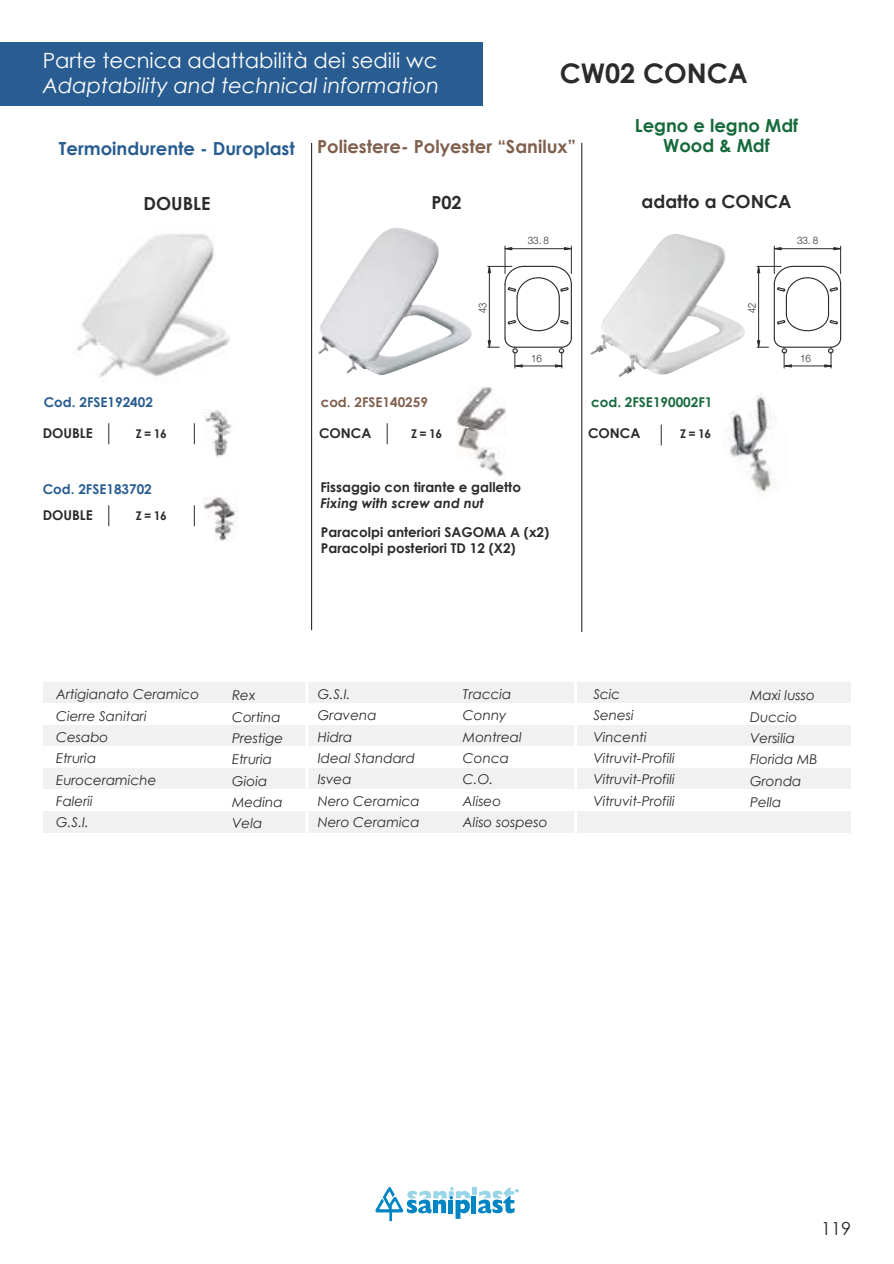
<style>
.page{position:relative;width:894px;height:1264px;background:#fff}
.page>*{position:absolute;margin:0;border:0;box-sizing:border-box;transform-origin:0 0}
.t1{font:700 27px "Century Gothic";color:#2b2b2a}
.t2{font:21px "Century Gothic";color:#fff}
.t3{font:italic 21px "Century Gothic";color:#fff}
.t4{font:700 18px "Century Gothic";color:#80604d}
.t5{font:700 18px/20.1px "Century Gothic";color:#176a3c;text-align:center}
.t6{font:700 18px "Century Gothic";color:#2b2b2a}
.t7{font:18px "Century Gothic";color:#2b2b2a}
.t8{font:italic 13.5px/21.3px "Century Gothic";color:#2b2b2a}
.t9{font:700 13.5px/16.2px "Century Gothic";color:#2b2b2a}
.t10{font:700 13.5px "Century Gothic";color:#295d92}
.t11{font:italic 700 13.5px "Century Gothic";color:#2b2b2a}
.t12{font:700 13.5px "Century Gothic";color:#176a3c}
.t13{font:700 13.5px "Century Gothic";color:#80604d}
.t14{font:700 12px "Century Gothic";letter-spacing:-.04em;color:#2b2b2a}
.t15{font:300 10.95px "Helvetica Neue LT Std";color:#2b2b2a;scale:.85 1}
.t16{font:300 10.35px "Helvetica Neue LT Std";letter-spacing:-.01em;color:#2b2b2a;scale:.95 1}
.s1{color:#295d92}
</style>
<div class="page">
<div style="left:0;top:43px;width:483px;height:63px;background:#295d92"></div>
<img style="left:756px;top:393px;width:16px;height:38px">
<img style="left:726px;top:408px;width:32px;height:49px">
<img style="left:758px;top:431px;width:8px;height:17px">
<img style="left:733px;top:448px;width:46px;height:49px">
<img style="left:590px;top:235px;width:79px;height:135px">
<img style="left:318px;top:227px;width:153px;height:148px">
<img style="left:77px;top:234px;width:153px;height:143px">
<svg style="left:487px;top:246px;width:85px;height:122px"></svg>
<svg style="left:756px;top:246px;width:86px;height:122px"></svg>
<svg style="left:108px;top:423px;width:1px;height:21px"></svg>
<svg style="left:194px;top:423px;width:1px;height:21px"></svg>
<svg style="left:386px;top:423px;width:1px;height:21px"></svg>
<svg style="left:108px;top:505px;width:1px;height:21px"></svg>
<svg style="left:194px;top:505px;width:1px;height:21px"></svg>
<img style="left:203px;top:496px;width:34px;height:45px">
<img style="left:203px;top:409px;width:29px;height:48px">
<img style="left:456px;top:387px;width:50px;height:90px">
<hr style="left:311px;top:143px;width:1px;height:487px;background:#2b2b2a">
<hr style="left:581px;top:143px;width:1px;height:489px;background:#2b2b2a">
<svg style="left:660px;top:425px;width:1px;height:20px"></svg>
<div style="left:43px;top:682px;width:807px;height:150px;background:#f1f1f1"></div>
<div style="left:43px;top:703px;width:808px;height:21px;background:#fff"></div>
<div style="left:43px;top:746px;width:808px;height:21px;background:#fff"></div>
<div style="left:43px;top:789px;width:808px;height:21px;background:#fff"></div>
<hr style="left:305px;top:675px;width:3px;height:192px;background:#fff">
<hr style="left:573px;top:675px;width:3px;height:192px;background:#fff">
<svg style="left:375px;top:1187px;width:143px;height:33px"></svg>
<h2 class="t2" style="left:43px;top:45px;width:396px">Parte tecnica adattabilità dei sedili wc</h2>
<h2 class="t3" style="left:43px;top:70px;width:398px">Adaptability and technical information</h2>
<h1 class="t1" style="left:559px;top:53px;width:189px">CW02 CONCA</h1>
<h3 class="t4" style="left:59px;top:133px;width:518px"><span class="s1">Termoindurente - Duroplast</span> Poliestere- Polyester “Sanilux”</h3>
<h3 class="t5" style="left:634px;top:114px;width:165px">Legno e legno Mdf<br>Wood &amp; Mdf</h3>
<h3 class="t6" style="left:143px;top:190px;width:68px">DOUBLE</h3>
<h3 class="t6" style="left:431px;top:189px;width:32px">P02</h3>
<h3 class="t6" style="left:641px;top:188px;width:151px">adatto a CONCA</h3>
<p class="t10" style="left:44px;top:391px;width:111px">Cod. 2FSE192402</p>
<p class="t15" style="left:476px;top:313px;width:13px;rotate:-90deg">43</p>
<p class="t16" style="left:527px;top:234px;width:24px">33. 8</p>
<p class="t16" style="left:531px;top:352px;width:13px">16</p>
<p class="t13" style="left:320px;top:391px;width:109px">cod. 2FSE140259</p>
<p class="t12" style="left:591px;top:392px;width:123px">cod. 2FSE190002F1</p>
<p class="t9" style="left:43px;top:424px;width:52px">DOUBLE</p>
<p class="t14" style="left:136px;top:424px;width:33px">Z = 16</p>
<p class="t14" style="left:411px;top:424px;width:33px">Z = 16</p>
<p class="t9" style="left:588px;top:424px;width:54px">CONCA</p>
<p class="t14" style="left:679px;top:424px;width:33px">Z = 16</p>
<p class="t9" style="left:319px;top:424px;width:54px">CONCA</p>
<p class="t10" style="left:43px;top:478px;width:111px">Cod. 2FSE183702</p>
<p class="t9" style="left:43px;top:506px;width:52px">DOUBLE</p>
<p class="t14" style="left:136px;top:506px;width:33px">Z = 16</p>
<p class="t9" style="left:320px;top:478px;width:202px">Fissaggio con tirante e galletto</p>
<p class="t11" style="left:320px;top:493px;width:165px">Fixing with screw and nut</p>
<p class="t9" style="left:321px;top:523px;width:230px">Paracolpi anteriori SAGOMA A (x2)<br>Paracolpi posteriori TD 12 (X2)</p>
<p class="t15" style="left:745px;top:313px;width:13px;rotate:-90deg">42</p>
<p class="t16" style="left:796px;top:234px;width:24px">33. 8</p>
<p class="t16" style="left:800px;top:352px;width:13px">16</p>
<p class="t8" style="left:593px;top:683px;width:83px">Scic<br>Senesi<br>Vincenti<br>Vitruvit-Profili<br>Vitruvit-Profili<br>Vitruvit-Profili</p>
<p class="t8" style="left:318px;top:683px;width:103px">G.S.I.<br>Gravena<br>Hidra<br>Ideal Standard<br>Isvea<br>Nero Ceramica<br>Nero Ceramica</p>
<p class="t8" style="left:463px;top:683px;width:86px">Traccia<br>Conny<br>Montreal<br>Conca<br>C.O.<br>Aliseo<br>Aliso sospeso</p>
<p class="t8" style="left:56px;top:683px;width:144px">Artigianato Ceramico<br>Cierre Sanitari<br>Cesabo<br>Etruria<br>Euroceramiche<br>Falerii<br>G.S.I.</p>
<p class="t8" style="left:232px;top:684px;width:53px">Rex<br>Cortina<br>Prestige<br>Etruria<br>Gioia<br>Medina<br>Vela</p>
<p class="t8" style="left:749px;top:684px;width:69px">Maxi lusso<br>Duccio<br>Versilia<br>Florida MB<br>Gronda<br>Pella</p>
<h3 class="t7" style="left:820px;top:1215px;width:31px">119</h3>
</div>
